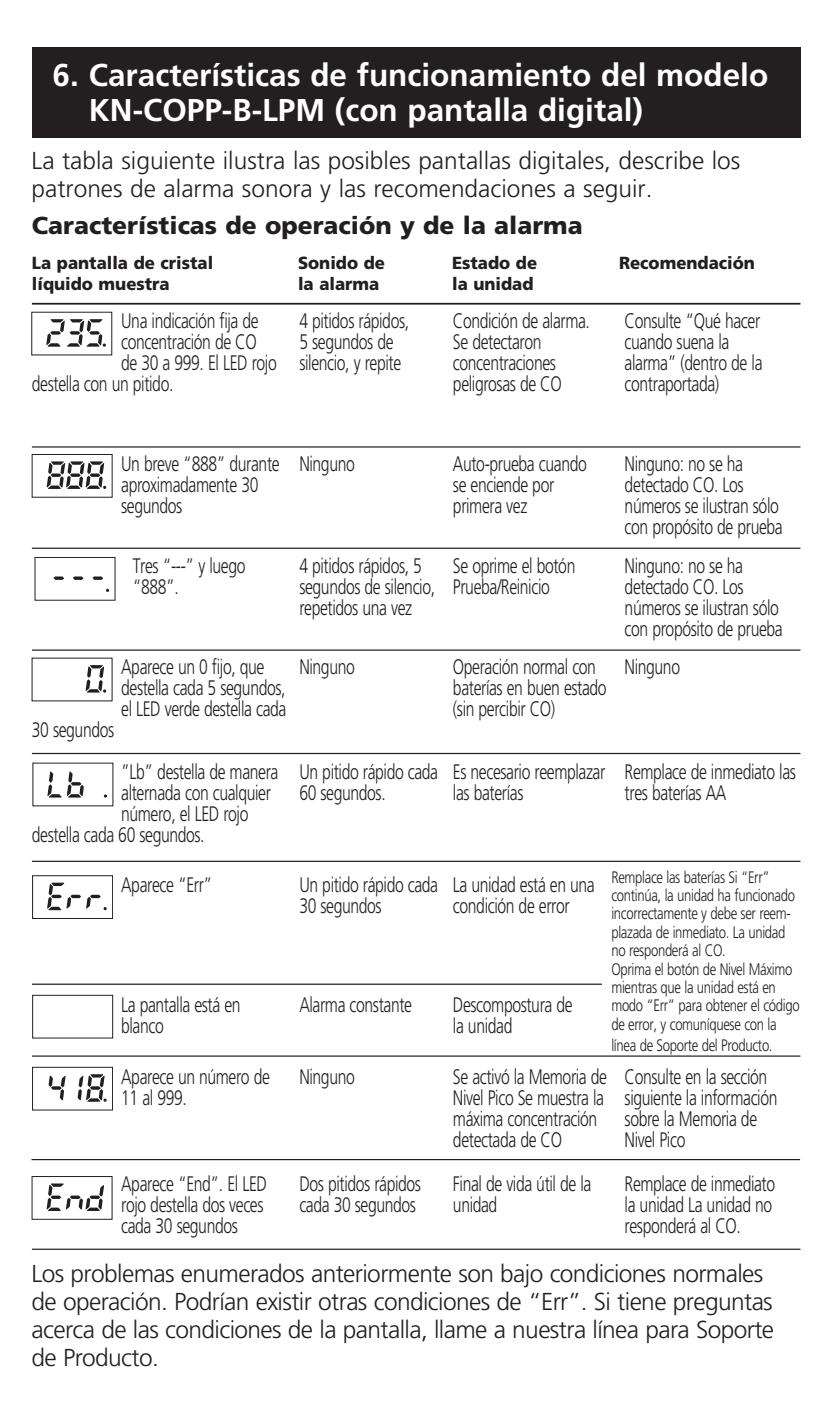
<style>
.page{position:relative;width:832px;height:1418px;background:#fff}
.page>*{position:absolute;margin:0;border:0;box-sizing:border-box;transform-origin:0 0}
.t1{font:700 31.5px/35px "Frutiger";color:#fff}
.t2{font:300 24.5px/28px "Frutiger";letter-spacing:-.025em;color:#231f20}
.t3{font:300 24.5px/28px "Frutiger";color:#231f20}
.t4{font:900 24.5px "Frutiger";color:#231f20}
.t5{font:300 21px/21px "Frutiger";letter-spacing:-.025em;color:#231f20;scale:.75 1}
.t6{font:900 17.5px "Frutiger";color:#231f20;scale:.95 1}
.t7{font:300 16.8px/18.2px "Frutiger";letter-spacing:-.025em;color:#231f20;scale:.79 1}
</style>
<div class="page">
<div style="left:32px;top:47px;width:768px;height:91px;background:#231f20"></div>
<hr style="left:32px;top:303px;width:768px;height:1px;background:#231f20">
<svg style="left:46px;top:319px;width:60px;height:28px"></svg>
<hr style="left:32px;top:446px;width:768px;height:1px;background:#231f20">
<svg style="left:47px;top:461px;width:59px;height:28px"></svg>
<div style="left:32px;top:454px;width:80px;height:43px;border:1px solid #231f20"></div>
<hr style="left:32px;top:547px;width:768px;height:2px;background:#231f20">
<hr style="left:32px;top:649px;width:768px;height:1px;background:#231f20">
<svg style="left:86px;top:665px;width:20px;height:27px"></svg>
<hr style="left:32px;top:753px;width:768px;height:1px;background:#231f20">
<hr style="left:32px;top:860px;width:768px;height:2px;background:#231f20">
<svg style="left:47px;top:771px;width:37px;height:26px"></svg>
<svg style="left:47px;top:882px;width:60px;height:28px"></svg>
<div style="left:32px;top:875px;width:81px;height:44px;border:1px solid #231f20"></div>
<hr style="left:32px;top:983px;width:570px;height:1px;background:#231f20">
<div style="left:32px;top:995px;width:81px;height:43px;border:1px solid #231f20"></div>
<hr style="left:32px;top:1055px;width:768px;height:1px;background:#231f20">
<svg style="left:49px;top:1075px;width:17px;height:25px"></svg>
<svg style="left:78px;top:1074px;width:29px;height:27px"></svg>
<div style="left:32px;top:1067px;width:81px;height:43px;border:1px solid #231f20"></div>
<hr style="left:32px;top:1159px;width:768px;height:1px;background:#231f20">
<svg style="left:47px;top:1183px;width:57px;height:28px"></svg>
<div style="left:32px;top:1176px;width:80px;height:43px;border:1px solid #231f20"></div>
<hr style="left:32px;top:1248px;width:768px;height:1px;background:#231f20">
<svg style="left:53px;top:576px;width:11px;height:4px"></svg>
<svg style="left:73px;top:576px;width:11px;height:4px"></svg>
<svg style="left:92px;top:576px;width:11px;height:4px"></svg>
<div style="left:35px;top:557px;width:80px;height:43px;border:1px solid #231f20"></div>
<h1 class="t1" style="left:89px;top:57px;width:681px;text-indent:-36px">6. Características de funcionamiento del modelo<br>KN-COPP-B-LPM (con pantalla digital)</h1>
<p class="t3" style="left:32px;top:146px;width:710px">La tabla siguiente ilustra las posibles pantallas digitales, describe los patrones de alarma sonora y las recomendaciones a seguir.</p>
<p class="t4" style="left:32px;top:211px;width:552px">Características de operación y de la alarma</p>
<p class="t6" style="left:32px;top:252px;width:192px">La pantalla de cristal</p>
<p class="t6" style="left:298px;top:252px;width:93px">Sonido de</p>
<p class="t6" style="left:452px;top:252px;width:91px">Estado de</p>
<p class="t6" style="left:619px;top:252px;width:145px">Recomendación</p>
<p class="t6" style="left:32px;top:273px;width:147px">líquido muestra</p>
<p class="t6" style="left:298px;top:273px;width:87px">la alarma</p>
<p class="t6" style="left:452px;top:273px;width:87px">la unidad</p>
<p class="t5" style="left:121px;top:310px;width:185px">Una indicación fija de</p>
<p class="t5" style="left:121px;top:331px;width:182px">concentración de CO</p>
<p class="t5" style="left:121px;top:352px;width:209px">de 30 a 999. El LED rojo</p>
<p class="t5" style="left:32px;top:373px;width:190px">destella con un pitido.</p>
<p class="t5" style="left:299px;top:310px;width:148px">4 pitidos rápidos,<br>5 segundos de silencio, y repite</p>
<p class="t5" style="left:453px;top:310px;width:184px">Condición de alarma.<br>Se detectaron concentraciones peligrosas de CO</p>
<p class="t5" style="left:624px;top:310px;width:185px">Consulte “Qué hacer cuando suena la alarma” (dentro de la contraportada)</p>
<p class="t5" style="left:121px;top:453px;width:213px">Un breve “888” durante aproximadamente 30 segundos</p>
<p class="t5" style="left:299px;top:453px;width:75px">Ninguno</p>
<p class="t5" style="left:453px;top:453px;width:180px">Auto-prueba cuando se enciende por primera vez</p>
<p class="t5" style="left:624px;top:453px;width:212px">Ninguno: no se ha detectado CO. Los números se ilustran sólo con propósito de prueba</p>
<p class="t5" style="left:133px;top:555px;width:152px">Tres “---” y luego “888”.</p>
<p class="t5" style="left:299px;top:555px;width:182px">4 pitidos rápidos, 5 segundos de silencio, repetidos una vez</p>
<p class="t5" style="left:453px;top:555px;width:165px">Se oprime el botón<br>Prueba/Reinicio</p>
<p class="t5" style="left:624px;top:555px;width:212px">Ninguno: no se ha detectado CO. Los números se ilustran sólo con propósito de prueba</p>
<p class="t5" style="left:121px;top:656px;width:222px">Aparece un 0 fijo, que destella cada 5 segundos, el LED verde destella cada</p>
<p class="t5" style="left:299px;top:656px;width:75px">Ninguno</p>
<p class="t5" style="left:453px;top:656px;width:206px">Operación normal con baterías en buen estado (sin percibir CO)</p>
<p class="t5" style="left:624px;top:656px;width:75px">Ninguno</p>
<p class="t5" style="left:32px;top:719px;width:111px">30 segundos</p>
<p class="t5" style="left:121px;top:761px;width:211px">”Lb” destella de manera</p>
<p class="t5" style="left:121px;top:782px;width:201px">alternada con cualquier</p>
<p class="t5" style="left:121px;top:803px;width:171px">número, el LED rojo</p>
<p class="t5" style="left:32px;top:824px;width:232px">destella cada 60 segundos.</p>
<p class="t5" style="left:299px;top:761px;width:186px">Un pitido rápido cada<br>60 segundos.</p>
<p class="t5" style="left:453px;top:761px;width:205px">Es necesario reemplazar las baterías</p>
<p class="t5" style="left:624px;top:761px;width:230px">Remplace de inmediato las tres baterías AA</p>
<p class="t5" style="left:121px;top:874px;width:123px">Aparece “Err”</p>
<p class="t5" style="left:299px;top:874px;width:186px">Un pitido rápido cada<br>30 segundos</p>
<p class="t5" style="left:453px;top:874px;width:191px">La unidad está en una condición de error</p>
<p class="t7" style="left:611px;top:867px;width:240px">Remplace las baterías Si “Err” continúa, la unidad ha funcionado incorrectamente y debe ser reem&shy;plazada de inmediato. La unidad no responderá al CO.<br>Oprima el botón de Nivel Máximo mientras que la unidad está en modo “Err” para obtener el código de error, y comuníquese con la</p>
<p class="t7" style="left:611px;top:1035px;width:206px">línea de Soporte del Producto.</p>
<p class="t5" style="left:121px;top:994px;width:161px">La pantalla está en blanco</p>
<p class="t5" style="left:299px;top:994px;width:152px">Alarma constante</p>
<p class="t5" style="left:453px;top:994px;width:161px">Descompostura de la unidad</p>
<p class="t5" style="left:121px;top:1066px;width:200px">Aparece un número de<br>11 al 999.</p>
<p class="t5" style="left:299px;top:1066px;width:75px">Ninguno</p>
<p class="t5" style="left:453px;top:1066px;width:207px">Se activó la Memoria de<br>Nivel Pico Se muestra la máxima concentración detectada de CO</p>
<p class="t5" style="left:624px;top:1066px;width:205px">Consulte en la sección siguiente la información sobre la Memoria de<br>Nivel Pico</p>
<p class="t5" style="left:121px;top:1173px;width:196px">Aparece “End”. El LED rojo destella dos veces cada 30 segundos</p>
<p class="t5" style="left:299px;top:1173px;width:164px">Dos pitidos rápidos cada 30 segundos</p>
<p class="t5" style="left:453px;top:1173px;width:186px">Final de vida útil de la unidad</p>
<p class="t5" style="left:624px;top:1173px;width:202px">Remplace de inmediato la unidad La unidad no responderá al CO.</p>
<p class="t2" style="left:32px;top:1259px;width:744px">Los problemas enumerados anteriormente son bajo condiciones normales de operación. Podrían existir otras condiciones de “Err”. Si tiene preguntas acerca de las condiciones de la pantalla, llame a nuestra línea para Soporte de Producto.</p>
</div>
